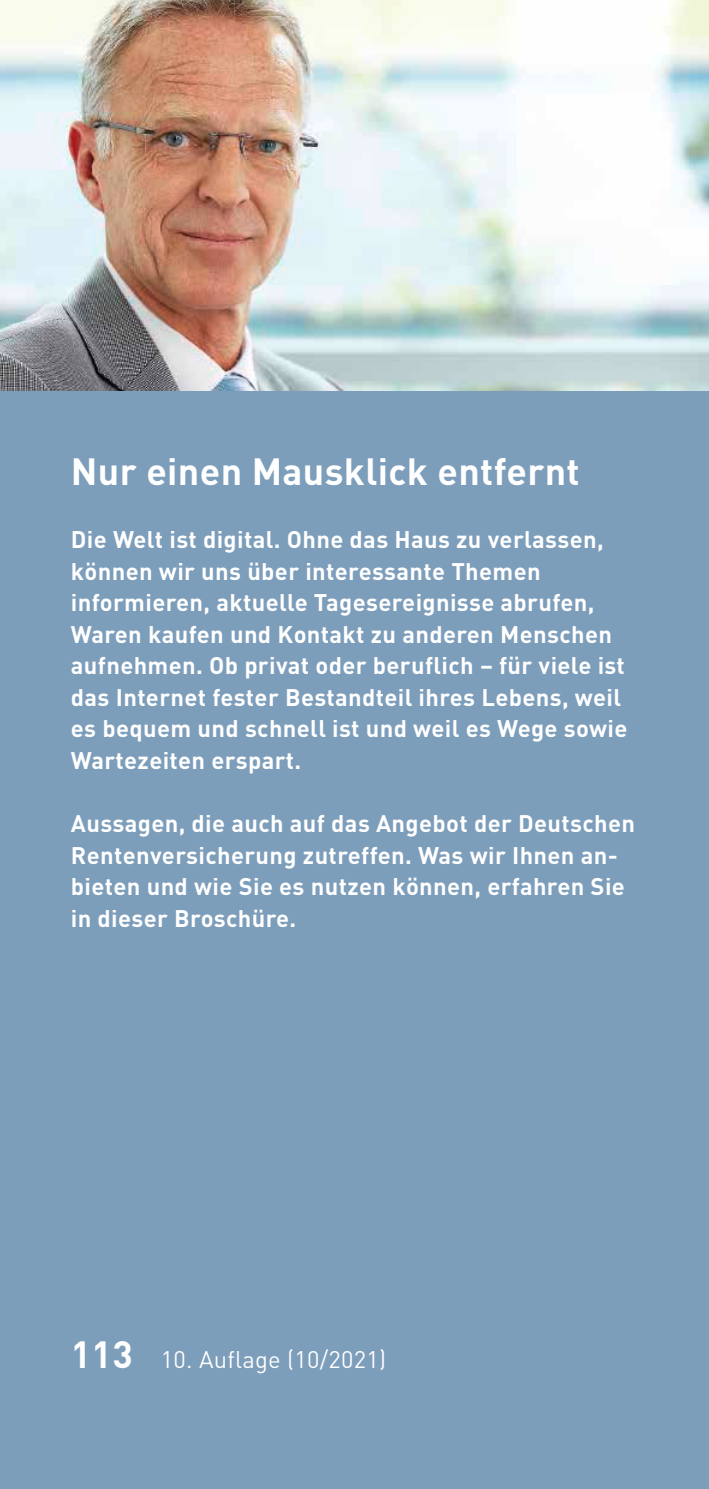
<style>
.page{position:relative;width:709px;height:1489px;background:#fff}
.page>*{position:absolute;margin:0;border:0;box-sizing:border-box;transform-origin:0 0}
.t1{font:700 37.5px "DIN";letter-spacing:.01em;color:#fff}
.t2{font:700 23.75px/31.5px "DIN";letter-spacing:.015em;color:#fff}
.t3{font:23.75px "DIN";letter-spacing:.01em;color:#fff}
.s1{font-weight:700;font-size:37.5px}
</style>
<div class="page">
<div style="left:0;top:0;width:709px;height:1488px;background:#7d9ebb"></div>
<img style="left:0;top:0;width:709px;height:390px">
<h1 class="t1" style="left:71px;top:447px;width:510px">Nur einen Mausklick entfernt</h1>
<p class="t2" style="left:71px;top:522px;width:558px">Die Welt ist digital. Ohne das Haus zu verlassen, können wir uns über interessante Themen informieren, aktuelle Tagesereignisse abrufen, Waren kaufen und Kontakt zu anderen Menschen aufnehmen. Ob privat oder beruflich – für viele ist das Internet fester Bestandteil ihres Lebens, weil es bequem und schnell ist und weil es Wege sowie Wartezeiten erspart.</p>
<p class="t2" style="left:71px;top:806px;width:565px">Aussagen, die auch auf das Angebot der Deutschen Rentenversicherung zutreffen. Was wir Ihnen an&shy;bieten und wie Sie es nutzen können, erfahren Sie in dieser Broschüre.</p>
<p class="t3" style="left:71px;top:1344px;width:317px"><span class="s1">113</span> 10. Auflage (10/2021)</p>
</div>
